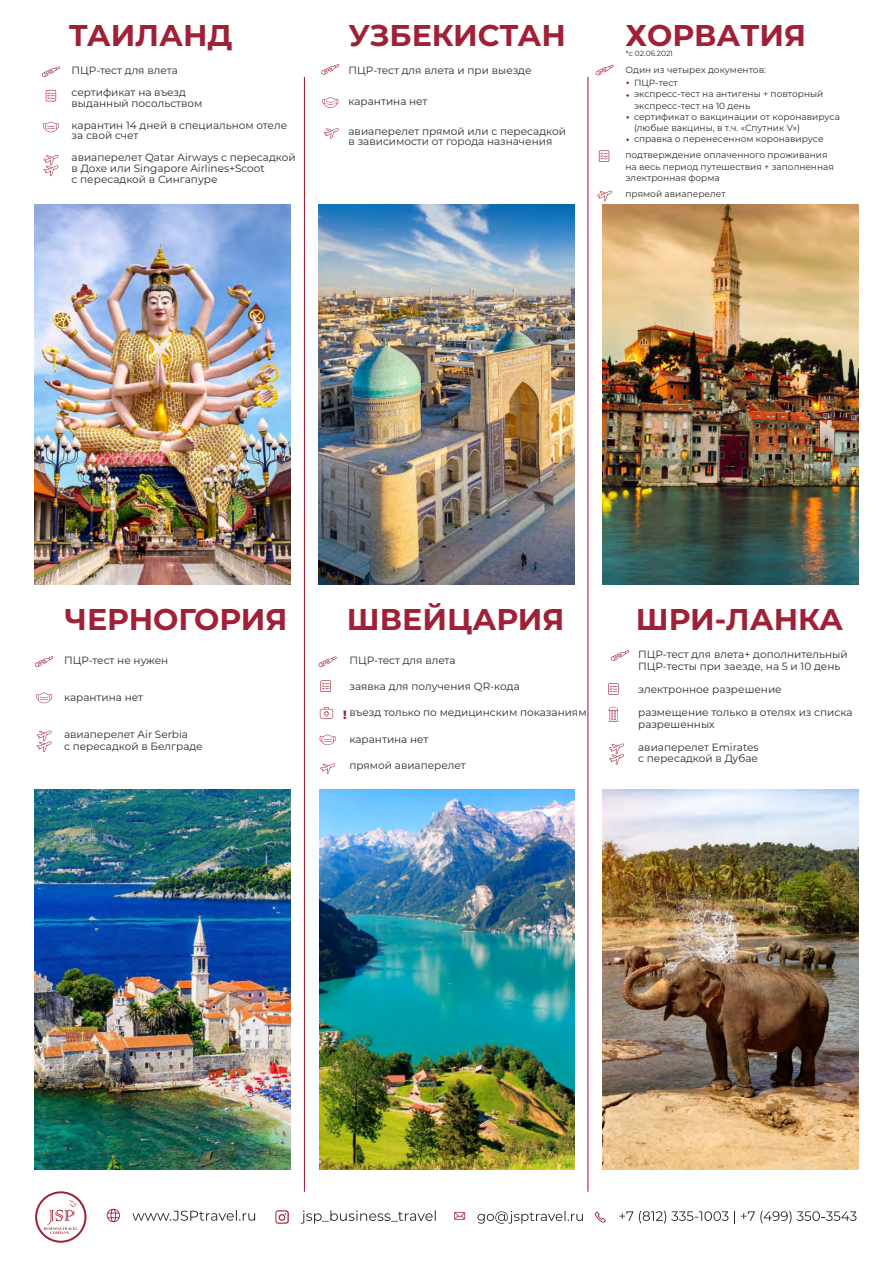
<style>
.page{position:relative;width:893px;height:1263px;background:#fff}
.page>*{position:absolute;margin:0;border:0;box-sizing:border-box;transform-origin:0 0}
.t1{font:700 30px "Montserrat";color:#9f2037}
.t2{font:800 12px "Montserrat";color:#9f2037}
.t3{font:10.5px/11.6px "Montserrat";color:#2b2a29}
.t4{font:9px/11.1px "Montserrat";color:#2b2a29}
.t5{font:7.5px "Montserrat";color:#2b2a29}
</style>
<div class="page">
<img style="left:319px;top:204px;width:255px;height:380px">
<img style="left:603px;top:204px;width:255px;height:380px">
<svg style="left:597px;top:191px;width:15px;height:10px"></svg>
<svg style="left:596px;top:65px;width:18px;height:10px"></svg>
<svg style="left:599px;top:150px;width:10px;height:12px"></svg>
<svg style="left:35px;top:1191px;width:51px;height:52px"></svg>
<svg style="left:301px;top:1210px;width:135px;height:14px"></svg>
<div style="left:275px;top:1210px;width:14px;height:14px;border:2px solid #9f2037;border-radius:2px"></div>
<div style="left:276px;top:1211px;width:11px;height:11px;background:#fefefe;border-radius:2px"></div>
<svg style="left:279px;top:1213px;width:7px;height:8px"></svg>
<svg style="left:107px;top:1209px;width:13px;height:13px"></svg>
<svg style="left:132px;top:1210px;width:123px;height:11px"></svg>
<svg style="left:477px;top:1211px;width:106px;height:13px"></svg>
<svg style="left:454px;top:1212px;width:11px;height:8px"></svg>
<svg style="left:619px;top:1211px;width:109px;height:12px"></svg>
<svg style="left:734px;top:1211px;width:1px;height:13px"></svg>
<svg style="left:741px;top:1211px;width:115px;height:12px"></svg>
<svg style="left:595px;top:1211px;width:11px;height:11px"></svg>
<svg style="left:320px;top:763px;width:15px;height:11px"></svg>
<svg style="left:319px;top:656px;width:18px;height:11px"></svg>
<svg style="left:320px;top:734px;width:16px;height:11px"></svg>
<svg style="left:320px;top:680px;width:11px;height:12px"></svg>
<img style="left:320px;top:789px;width:255px;height:380px">
<svg style="left:320px;top:707px;width:13px;height:12px"></svg>
<svg style="left:37px;top:730px;width:15px;height:22px"></svg>
<svg style="left:35px;top:656px;width:18px;height:11px"></svg>
<svg style="left:36px;top:693px;width:16px;height:10px"></svg>
<img style="left:35px;top:789px;width:255px;height:380px">
<img style="left:603px;top:790px;width:255px;height:379px">
<svg style="left:609px;top:743px;width:15px;height:22px"></svg>
<svg style="left:611px;top:650px;width:18px;height:11px"></svg>
<svg style="left:608px;top:683px;width:11px;height:12px"></svg>
<svg style="left:608px;top:707px;width:10px;height:15px"></svg>
<svg style="left:44px;top:155px;width:15px;height:21px"></svg>
<svg style="left:42px;top:66px;width:18px;height:11px"></svg>
<svg style="left:43px;top:122px;width:16px;height:10px"></svg>
<svg style="left:46px;top:90px;width:10px;height:11px"></svg>
<img style="left:35px;top:204px;width:255px;height:380px">
<svg style="left:324px;top:128px;width:15px;height:11px"></svg>
<svg style="left:321px;top:64px;width:18px;height:11px"></svg>
<svg style="left:322px;top:97px;width:16px;height:11px"></svg>
<hr style="left:304px;top:77px;width:1px;height:1115px;background:#9f2037">
<hr style="left:587px;top:77px;width:1px;height:1115px;background:#9f2037">
<h1 class="t1" style="left:69px;top:17px;width:165px">ТАИЛАНД</h1>
<p class="t3" style="left:72px;top:60px;width:116px;line-height:21.8px">ПЦР-тест для влета сертификат на въезд</p>
<p class="t3" style="left:72px;top:92px;width:217px;line-height:21.8px">выданный посольством<br>карантин 14 дней в специальном отеле</p>
<p class="t3" style="left:72px;top:125px;width:225px;line-height:21.8px">за свой счет<br>авиаперелет Qatar Airways с пересадкой</p>
<p class="t3" style="left:72px;top:163px;width:195px;line-height:10.8px">в Дохе или Singapore Airlines+Scoot с пересадкой в Сингапуре</p>
<h1 class="t1" style="left:348px;top:17px;width:219px">УЗБЕКИСТАН</h1>
<h1 class="t1" style="left:625px;top:17px;width:182px">ХОРВАТИЯ</h1>
<p class="t3" style="left:349px;top:65px;width:185px">ПЦР-тест для влета и при выезде</p>
<p class="t3" style="left:349px;top:95px;width:80px">карантина нет</p>
<p class="t3" style="left:349px;top:126px;width:219px;line-height:10.2px">авиаперелет прямой или с пересадкой в зависимости от города назначения</p>
<p class="t5" style="left:626px;top:49px;width:49px">*с 02.06.2021</p>
<p class="t4" style="left:625px;top:64px;width:142px">Один из четырех документов:</p>
<p class="t4" style="left:634px;top:77px;width:207px">ПЦР-тест<br>экспресс-тест на антигены + повторный экспресс-тест на 10 день<br>сертификат о вакцинации от коронавируса (любые вакцины, в т.ч. «Спутник V») справка о перенесенном коронавирусе</p>
<p class="t4" style="left:625px;top:150px;width:210px">подтверждение оплаченного проживания на весь период путешествия + заполненная электронная форма</p>
<p class="t4" style="left:625px;top:189px;width:102px">прямой авиаперелет</p>
<h1 class="t1" style="left:65px;top:601px;width:224px">ЧЕРНОГОРИЯ</h1>
<p class="t3" style="left:64px;top:655px;width:106px">ПЦР-тест не нужен</p>
<p class="t3" style="left:64px;top:691px;width:80px">карантина нет</p>
<p class="t3" style="left:64px;top:728px;width:140px;line-height:12.3px">авиаперелет Air Serbia<br>с пересадкой в Белграде</p>
<h1 class="t1" style="left:347px;top:601px;width:219px">ШВЕЙЦАРИЯ</h1>
<p class="t3" style="left:349px;top:655px;width:108px">ПЦР-тест для влета</p>
<p class="t3" style="left:349px;top:681px;width:172px">заявка для получения QR-кода</p>
<p class="t3" style="left:349px;top:707px;width:239px">въезд только по медицинским показаниям</p>
<p class="t3" style="left:349px;top:733px;width:80px">карантина нет</p>
<p class="t3" style="left:349px;top:759px;width:118px">прямой авиаперелет</p>
<p class="t2" style="left:343px;top:707px;width:5px">!</p>
<h1 class="t1" style="left:636px;top:601px;width:209px">ШРИ-ЛАНКА</h1>
<p class="t3" style="left:638px;top:648px;width:211px">ПЦР-тест для влета+ дополнительный<br>ПЦР-тесты при заезде, на 5 и 10 день</p>
<p class="t3" style="left:638px;top:683px;width:145px">электронное разрешение</p>
<p class="t3" style="left:638px;top:706px;width:216px">размещение только в отелях из списка разрешенных</p>
<p class="t3" style="left:638px;top:741px;width:122px">авиаперелет Emirates с пересадкой в Дубае</p>
</div>
